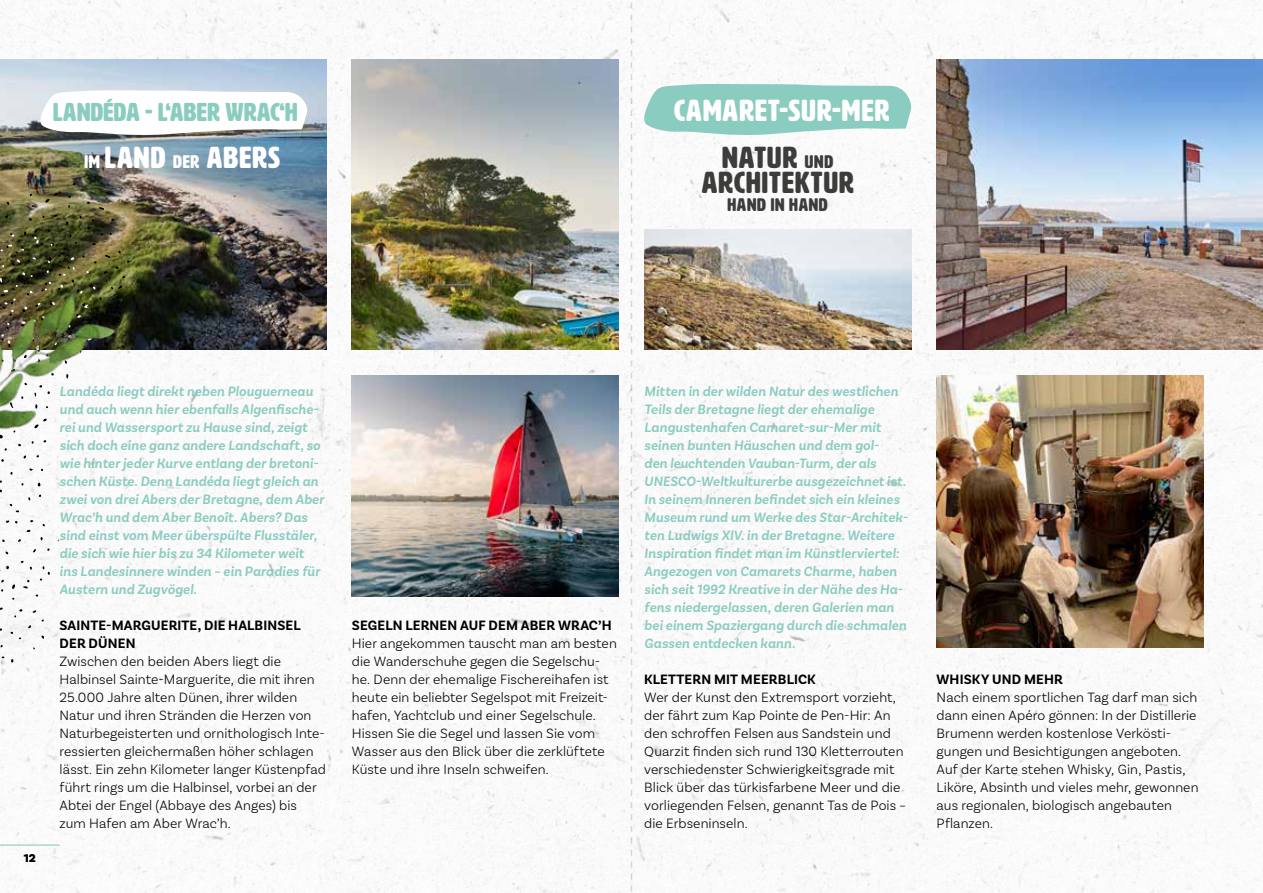
<style>
.page{position:relative;width:1263px;height:893px;background:#fff}
.page>*{position:absolute;margin:0;border:0;box-sizing:border-box;transform-origin:0 0}
.t1{font:30px/47px "HWT Artz";letter-spacing:.04em;color:#fff;text-align:center}
.t2{font:30px "HWT Artz";letter-spacing:.035em;color:#3c3c3b}
.t3{font:25.5px "HWT Artz";letter-spacing:.015em;color:#8accbf}
.t4{font:18px "HWT Artz";letter-spacing:.04em;color:#3c3c3b}
.t5{font:300 14.25px/18px "Basic Sans";letter-spacing:.005em;color:#000}
.t6{font:italic 600 14.25px/18px "Basic Sans";letter-spacing:.01em;color:#8accbf}
.t7{font:700 14.25px/18px "Basic Sans";letter-spacing:.015em;color:#000}
.t8{font:900 12px "Basic Sans";color:#000}
.s1{font-size:18px}
.s2{color:#3c3c3b}
.s3{font-size:18px;color:#3c3c3b}
</style>
<div class="page">
<img style="left:0;top:0;width:1263px;height:893px">
<hr style="left:0;top:844px;width:60px;height:2px;background:#8accbf">
<svg style="left:631px;top:0;width:1px;height:893px"></svg>
<img style="left:0;top:60px;width:326px;height:290px">
<img style="left:352px;top:60px;width:267px;height:290px">
<img style="left:352px;top:375px;width:267px;height:221px">
<img style="left:936px;top:375px;width:267px;height:272px">
<img style="left:936px;top:60px;width:327px;height:290px">
<img style="left:644px;top:230px;width:267px;height:120px">
<svg style="left:39px;top:90px;width:269px;height:47px"></svg>
<svg style="left:643px;top:83px;width:269px;height:54px"></svg>
<svg style="left:0;top:182px;width:130px;height:488px"></svg>
<img style="left:0;top:224px;width:184px;height:346px">
<h2 class="t3" style="left:53px;top:98px;width:246px">LANDÉDA - L‘ABER WRAC‘H</h2>
<h1 class="t1" style="left:84px;top:134px;width:197px"><span class="s1">IM</span> LAND <span class="s1">DER</span> ABERS</h1>
<h1 class="t1" style="left:674px;top:87px;width:217px">CAMARET-SUR-MER<br><span class="s2">NATUR</span> <span class="s3">UND</span></h1>
<h1 class="t2" style="left:702px;top:167px;width:153px">ARCHITEKTUR</h1>
<p class="t4" style="left:727px;top:196px;width:102px">HAND IN HAND</p>
<p class="t8" style="left:24px;top:851px;width:14px">12</p>
<p class="t6" style="left:60px;top:382px;width:266px">Landéda liegt direkt neben Plouguerneau und auch wenn hier ebenfalls Algenfische&shy;rei und Wassersport zu Hause sind, zeigt sich doch eine ganz andere Landschaft, so wie hinter jeder Kurve entlang der bretoni&shy;schen Küste. Denn Landéda liegt gleich an zwei von drei Abers der Bretagne, dem Aber Wrac’h und dem Aber Benoît. Abers? Das sind einst vom Meer überspülte Flusstäler, die sich wie hier bis zu 34 Kilometer weit ins Landesinnere winden – ein Paradies für Austern und Zugvögel.</p>
<p class="t7" style="left:60px;top:616px;width:243px">SAINTE-MARGUERITE, DIE HALBINSEL<br>DER DÜNEN</p>
<p class="t5" style="left:60px;top:652px;width:268px">Zwischen den beiden Abers liegt die Halbinsel Sainte-Marguerite, die mit ihren 25.000 Jahre alten Dünen, ihrer wilden Natur und ihren Stränden die Herzen von Naturbegeisterten und ornithologisch Inte&shy;ressierten gleichermaßen höher schlagen lässt. Ein zehn Kilometer langer Küstenpfad führt rings um die Halbinsel, vorbei an der Abtei der Engel (Abbaye des Anges) bis zum Hafen am Aber Wrac’h.</p>
<p class="t7" style="left:352px;top:616px;width:261px">SEGELN LERNEN AUF DEM ABER WRAC’H</p>
<p class="t5" style="left:352px;top:634px;width:266px">Hier angekommen tauscht man am besten die Wanderschuhe gegen die Segelschu&shy;he. Denn der ehemalige Fischereihafen ist heute ein beliebter Segelspot mit Freizeit&shy;hafen, Yachtclub und einer Segelschule.<br>Hissen Sie die Segel und lassen Sie vom Wasser aus den Blick über die zerklüftete Küste und ihre Inseln schweifen.</p>
<p class="t6" style="left:644px;top:382px;width:265px">Mitten in der wilden Natur des westlichen Teils der Bretagne liegt der ehemalige Langustenhafen Camaret-sur-Mer mit seinen bunten Häuschen und dem gol-<br>den leuchtenden Vauban-Turm, der als UNESCO-Weltkulturerbe ausgezeichnet ist.<br>In seinem Inneren befindet sich ein kleines Museum rund um Werke des Star-Architek&shy;ten Ludwigs XIV. in der Bretagne. Weitere Inspiration findet man im Künstlerviertel:<br>Angezogen von Camarets Charme, haben sich seit 1992 Kreative in der Nähe des Ha&shy;fens niedergelassen, deren Galerien man bei einem Spaziergang durch die schmalen Gassen entdecken kann.</p>
<p class="t7" style="left:644px;top:670px;width:173px">KLETTERN MIT MEERBLICK</p>
<p class="t5" style="left:644px;top:688px;width:263px">Wer der Kunst den Extremsport vorzieht, der fährt zum Kap Pointe de Pen-Hir: An den schroffen Felsen aus Sandstein und Quarzit finden sich rund 130 Kletterrouten verschiedenster Schwierigkeitsgrade mit Blick über das türkisfarbene Meer und die vorliegenden Felsen, genannt Tas de Pois – die Erbseninseln.</p>
<p class="t7" style="left:936px;top:670px;width:128px">WHISKY UND MEHR</p>
<p class="t5" style="left:936px;top:688px;width:263px">Nach einem sportlichen Tag darf man sich dann einen Apéro gönnen: In der Distillerie Brumenn werden kostenlose Verkösti&shy;gungen und Besichtigungen angeboten.<br>Auf der Karte stehen Whisky, Gin, Pastis, Liköre, Absinth und vieles mehr, gewonnen aus regionalen, biologisch angebauten Pflanzen.</p>
</div>
